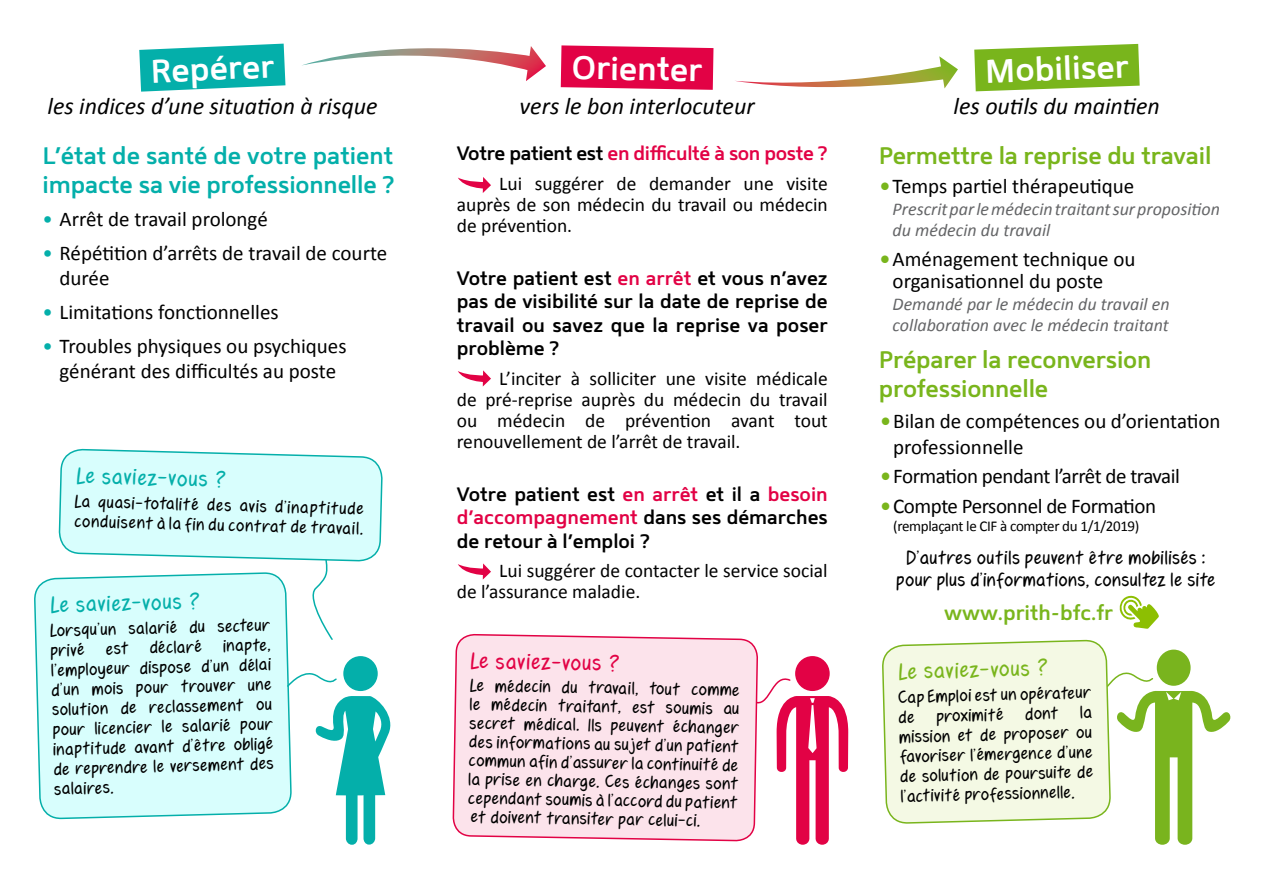
<style>
.page{position:relative;width:1263px;height:893px;background:#fff}
.page>*{position:absolute;margin:0;border:0;box-sizing:border-box;transform-origin:0 0}
.t1{font:600 33px "Mentone";color:#fff}
.t2{font:italic 24px "Calibri";color:#000}
.t3{font:600 24px/28.8px "Mentone";letter-spacing:-.01em;color:#79b51c}
.t4{font:600 24px/28.8px "Mentone";letter-spacing:-.005em;color:#04afaa}
.t5{font:21px/25.2px "Calibri";color:#000}
.t6{font:21px "Calibri";letter-spacing:-.025em;color:#000}
.t7{font:21px "Fennario";color:#04afaa}
.t8{font:600 21px "Mentone";color:#79b51c}
.t9{font:21px "Fennario";color:#e20245}
.t10{font:21px "Fennario";color:#79b51c}
.t11{font:19.5px/21px "Calibri";color:#000;text-align:justify}
.t12{font:600 19.5px/23.4px "Mentone";color:#000;text-align:justify}
.t13{font:600 19.5px "Mentone";letter-spacing:-.02em;color:#e20245}
.t14{font:italic 18px/21.6px "Calibri";color:#646567}
.t15{font:18px/21.6px "Fennario";color:#000;text-align:center}
.t16{font:16.5px/20px "Fennario";color:#000}
.t17{font:15px "Calibri";letter-spacing:-.025em;color:#000}
.s1{color:#04afaa}
.s2{color:#000}
.s3{color:#e20245}
.s4{font-weight:700;color:#79b51c}
</style>
<div class="page">
<svg style="left:34px;top:577px;width:257px;height:242px;background:#d5fcfb"></svg>
<svg style="left:139px;top:44px;width:146px;height:48px;background:#26bab5"></svg>
<svg style="left:561px;top:45px;width:152px;height:45px;background:#e41452"></svg>
<svg style="left:974px;top:44px;width:166px;height:47px;background:#89be37"></svg>
<svg style="left:302px;top:46px;width:244px;height:35px"></svg>
<svg style="left:735px;top:56px;width:223px;height:33px"></svg>
<svg style="left:315px;top:696px;width:76px;height:149px"></svg>
<div style="left:343px;top:656px;width:35px;height:35px;background:#04afaa;border-radius:50%"></div>
<svg style="left:286px;top:667px;width:51px;height:21px"></svg>
<div style="left:452px;top:634px;width:306px;height:208px;background:#fce3eb"></div>
<div style="left:795px;top:656px;width:35px;height:35px;background:#e20245;border-radius:50%"></div>
<svg style="left:755px;top:673px;width:93px;height:172px"></svg>
<svg style="left:458px;top:177px;width:33px;height:16px"></svg>
<svg style="left:458px;top:370px;width:33px;height:16px"></svg>
<svg style="left:458px;top:563px;width:33px;height:17px"></svg>
<svg style="left:1119px;top:595px;width:40px;height:34px"></svg>
<svg style="left:1110px;top:649px;width:121px;height:196px"></svg>
<svg style="left:882px;top:640px;width:228px;height:184px;background:#f1f7e0"></svg>
<svg style="left:59px;top:449px;width:323px;height:206px"></svg>
<h1 class="t1" style="left:150px;top:50px;width:125px;rotate:-2deg">Repérer</h1>
<h1 class="t1" style="left:572px;top:47px;width:132px;rotate:1deg">Orienter</h1>
<h1 class="t1" style="left:984px;top:51px;width:145px;rotate:-2deg">Mobiliser</h1>
<h2 class="t2" style="left:48px;top:90px;width:331px">les indices d’une situation à risque</h2>
<h2 class="t2" style="left:520px;top:90px;width:237px">vers le bon interlocuteur</h2>
<h2 class="t2" style="left:953px;top:90px;width:208px">les outils du maintien</h2>
<h2 class="t4" style="left:43px;top:141px;width:354px">L’état de santé de votre patient impacte sa vie professionnelle ?</h2>
<p class="t5" style="left:43px;top:207px;width:227px"><span class="s1">•</span> Arrêt de travail prolongé</p>
<p class="t5" style="left:60px;top:240px;width:329px;text-indent:-17px"><span class="s1">•</span> Répétition d’arrêts de travail de courte durée</p>
<p class="t5" style="left:43px;top:299px;width:238px"><span class="s1">•</span> Limitations fonctionnelles</p>
<p class="t5" style="left:43px;top:333px;width:306px;text-align:center"><span class="s1">•</span> Troubles physiques ou psychiques générant des difficultés au poste</p>
<p class="t7" style="left:78px;top:462px;width:150px;rotate:2deg">Le saviez-vous ?</p>
<p class="t16" style="left:75px;top:493px;width:291px;rotate:1deg">La quasi-totalité des avis d’inaptitude conduisent à la fin du contrat de travail.</p>
<p class="t7" style="left:51px;top:593px;width:150px;rotate:-2deg">Le saviez-vous ?</p>
<p class="t16" style="left:50px;top:619px;width:222px;line-height:20.5px;rotate:-1deg">Lorsqu’un salarié du secteur privé</p>
<p class="t16" style="left:51px;top:639px;width:223px;text-align:justify;text-indent:172px;rotate:-1deg">inapte, l’employeur dispose d’un délai d’un mois pour trouver une solution de reclassement ou pour licencier le salarié pour inaptitude avant d’être obligé de reprendre le versement des salaires.</p>
<p class="t16" style="left:150px;top:637px;width:54px;rotate:-1deg">déclaré</p>
<p class="t13" style="left:457px;top:141px;width:372px"><span class="s2">Votre patient est</span> en difficulté à son poste ?</p>
<p class="t11" style="left:457px;top:173px;width:372px;text-indent:43px">Lui suggérer de demander une visite auprès de son médecin du travail ou médecin de prévention.</p>
<p class="t12" style="left:457px;top:266px;width:372px">Votre patient est <span class="s3">en arrêt</span> et vous n’avez pas de visibilité sur la date de reprise de travail ou savez que la reprise va poser problème ?</p>
<p class="t11" style="left:457px;top:368px;width:372px;text-indent:43px">L’inciter à solliciter une visite médicale de pré-reprise auprès du médecin du travail ou médecin de prévention avant tout renouvellement de l’arrêt de travail.</p>
<p class="t12" style="left:457px;top:482px;width:372px">Votre patient est <span class="s3">en arrêt</span> et il a <span class="s3">besoin d’accompagnement</span> dans ses démarches de retour à l’emploi ?</p>
<p class="t11" style="left:457px;top:560px;width:372px;text-indent:43px">Lui suggérer de contacter le service social de l’assurance maladie.</p>
<p class="t9" style="left:471px;top:648px;width:150px;rotate:1deg">Le saviez-vous ?</p>
<p class="t16" style="left:471px;top:676px;width:272px;line-height:18.8px;text-align:justify;rotate:1deg">Le médecin du travail, tout comme le médecin traitant, est soumis au secret médical. Ils peuvent échanger des informations au sujet d’un patient commun afin d’assurer la continuité de la prise en charge. Ces échanges sont cependant soumis à l’accord du patient et doivent transiter par celui-ci.</p>
<h2 class="t3" style="left:879px;top:141px;width:334px">Permettre la reprise du travail</h2>
<p class="t5" style="left:880px;top:174px;width:256px"><span class="s4">•</span>Temps partiel thérapeutique</p>
<p class="t14" style="left:893px;top:197px;width:329px">Prescrit par le médecin traitant sur proposition du médecin du travail</p>
<p class="t5" style="left:893px;top:248px;width:244px;line-height:22.5px;text-indent:-13px"><span class="s4">•</span>Aménagement technique ou organisationnel du poste</p>
<p class="t14" style="left:893px;top:292px;width:278px">Demandé par le médecin du travail en collaboration avec le médecin traitant</p>
<h2 class="t3" style="left:879px;top:345px;width:274px">Préparer la reconversion professionnelle</h2>
<p class="t5" style="left:893px;top:409px;width:329px;text-indent:-13px"><span class="s4">•</span>Bilan de compétences ou d’orientation professionnelle</p>
<p class="t6" style="left:880px;top:463px;width:301px"><span class="s4">•</span>Formation pendant l’arrêt de travail</p>
<p class="t6" style="left:880px;top:492px;width:277px"><span class="s4">•</span>Compte Personnel de Formation</p>
<p class="t17" style="left:893px;top:516px;width:248px">(remplaçant le CIF à compter du 1/1/2019)</p>
<p class="t15" style="left:897px;top:547px;width:321px">D’autres outils peuvent être mobilisés : pour plus d’informations, consultez le site</p>
<p class="t8" style="left:944px;top:599px;width:170px">www.prith-bfc.fr</p>
<p class="t10" style="left:899px;top:660px;width:150px;rotate:-2deg">Le saviez-vous ?</p>
<p class="t16" style="left:898px;top:686px;width:195px;line-height:20.5px;rotate:-1deg">Cap Emploi est un opérateur de</p>
<p class="t16" style="left:899px;top:705px;width:195px;text-align:justify;text-indent:181px;rotate:-1deg">la mission et de proposer ou favoriser l’émergence d’une de solution de poursuite de l’activité professionnelle.</p>
<p class="t16" style="left:937px;top:706px;width:69px;rotate:-1deg">proximité</p>
<p class="t16" style="left:1025px;top:704px;width:35px;rotate:-1deg">dont</p>
</div>
